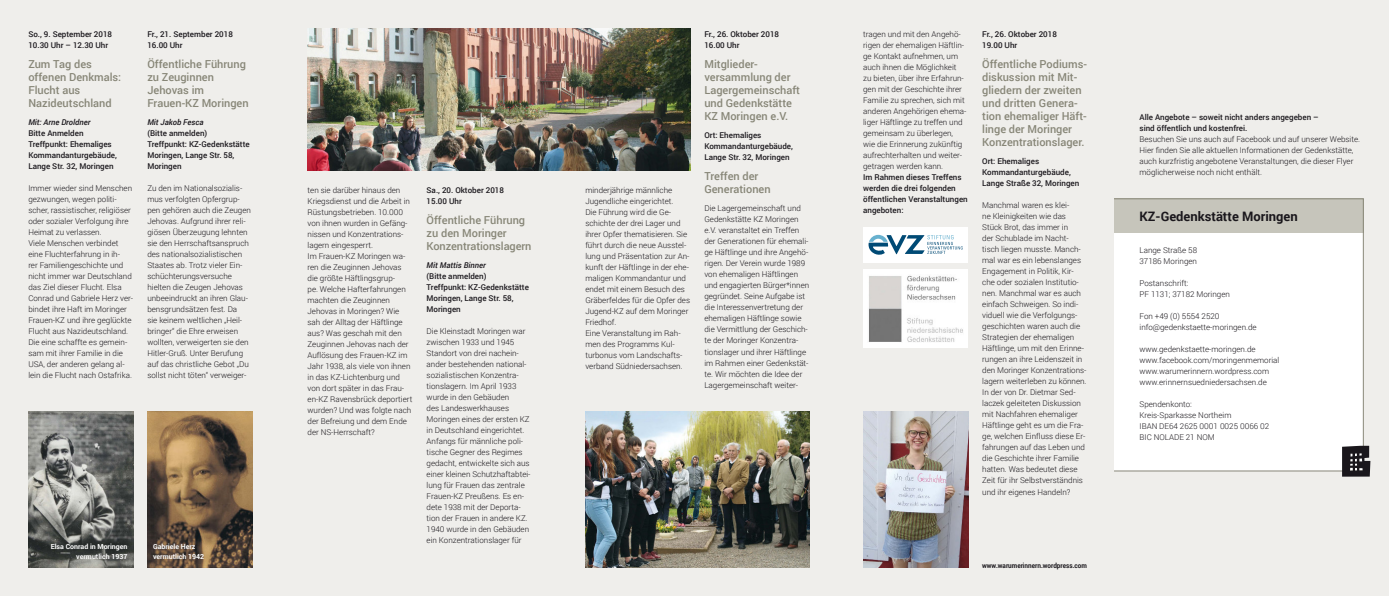
<style>
.page{position:relative;width:1389px;height:596px;background:#fff}
.page>*{position:absolute;margin:0;border:0;box-sizing:border-box;transform-origin:0 0}
.t1{font:700 13px "Roboto";color:#1a171c}
.t2{font:500 11px/13px "Roboto";color:#878677}
.t3{font:300 8px/11px "Roboto";color:#1a171c}
.t4{font:500 8px/11px "Roboto";color:#1a171c}
.t5{font:italic 500 8px "Roboto";color:#1a171c}
.t6{font:700 7px/10px "Roboto";color:#fff;text-align:right}
.t7{font:700 7px "Roboto";color:#1a171c;scale:.91 1}
</style>
<div class="page">
<div style="left:0;top:0;width:283px;height:595px;background:#efeeeb"></div>
<div style="left:276px;top:0;width:287px;height:595px;background:#efeeeb"></div>
<div style="left:554px;top:0;width:286px;height:595px;background:#efeeeb"></div>
<div style="left:832px;top:0;width:286px;height:595px;background:#efeeeb"></div>
<div style="left:1108px;top:0;width:281px;height:595px;background:#efeeeb"></div>
<div style="left:1114px;top:232px;width:249px;height:239px;background:#fff"></div>
<div style="left:1114px;top:198px;width:249px;height:34px;background:#c6c5bb"></div>
<div style="left:1114px;top:198px;width:249px;height:273px;border:1px solid #878677"></div>
<svg style="left:1342px;top:445px;width:28px;height:31px"></svg>
<img style="left:28px;top:411px;width:105px;height:156px">
<img style="left:147px;top:411px;width:105px;height:156px">
<img style="left:308px;top:28px;width:382px;height:142px">
<img style="left:585px;top:411px;width:224px;height:156px">
<img style="left:863px;top:411px;width:105px;height:156px">
<div style="left:863px;top:227px;width:105px;height:35px;background:#fff"></div>
<svg style="left:869px;top:235px;width:94px;height:19px"></svg>
<div style="left:863px;top:269px;width:105px;height:78px;background:#fff"></div>
<img style="left:868px;top:275px;width:95px;height:67px">
<p class="t4" style="left:28px;top:29px;width:85px">So., 9. September 2018<br>10.30 Uhr – 12.30 Uhr</p>
<h2 class="t2" style="left:28px;top:58px;width:94px">Zum Tag des offenen Denkmals:<br>Flucht aus<br>Nazideutschland</h2>
<p class="t5" style="left:28px;top:119px;width:64px">Mit: Arne Droldner</p>
<p class="t4" style="left:28px;top:128px;width:90px">Bitte Anmelden<br>Treffpunkt: Ehemaliges<br>Kommandanturgebäude,<br>Lange Str. 32, Moringen</p>
<p class="t3" style="left:28px;top:182px;width:106px">Immer wieder sind Menschen gezwungen, wegen politi&shy;scher, rassistischer, religiöser oder sozialer Verfolgung ihre<br>Heimat zu verlassen.<br>Viele Menschen verbindet eine Fluchterfahrung in ih-<br>rer Familiengeschichte und nicht immer war Deutschland das Ziel dieser Flucht. Elsa<br>Conrad und Gabriele Herz ver&shy;bindet ihre Haft im Moringer<br>Frauen-KZ und ihre geglückte<br>Flucht aus Nazideutschland.<br>Die eine schaffte es gemein&shy;sam mit ihrer Familie in die<br>USA, der anderen gelang al&shy;lein die Flucht nach Ostafrika.</p>
<p class="t4" style="left:147px;top:29px;width:87px">Fr., 21. September 2018<br>16.00 Uhr</p>
<h2 class="t2" style="left:147px;top:58px;width:103px">Öffentliche Führung zu Zeuginnen<br>Jehovas im<br>Frauen-KZ Moringen</h2>
<p class="t5" style="left:147px;top:119px;width:58px">Mit Jakob Fesca</p>
<p class="t4" style="left:147px;top:128px;width:104px">(Bitte anmelden)<br>Treffpunkt: KZ-Gedenkstätte<br>Moringen, Lange Str. 58,<br>Moringen</p>
<p class="t3" style="left:147px;top:182px;width:105px">Zu den im Nationalsozialis&shy;mus verfolgten Opfergrup&shy;pen gehören auch die Zeugen<br>Jehovas. Aufgrund ihrer reli&shy;giösen Überzeugung lehnten sie den Herrschaftsanspruch des nationalsozialistischen<br>Staates ab. Trotz vieler Ein&shy;schüchterungsversuche hielten die Zeugen Jehovas unbeeindruckt an ihren Glau&shy;bensgrundsätzen fest. Da<br>sie keinem weltlichen „Heil&shy;bringer“ die Ehre erweisen wollten, verweigerten sie den<br>Hitler-Gruß. Unter Berufung auf das christliche Gebot „Du sollst nicht töten“ verweiger-</p>
<p class="t6" style="left:51px;top:541px;width:78px">Elsa Conrad in Moringen vermutlich 1937</p>
<p class="t6" style="left:153px;top:541px;width:53px;text-align:left">Gabriele Herz vermutlich 1942</p>
<p class="t3" style="left:308px;top:184px;width:106px">ten sie darüber hinaus den<br>Kriegsdienst und die Arbeit in<br>Rüstungsbetrieben. 10.000 von ihnen wurden in Gefäng&shy;nissen und Konzentrations&shy;lagern eingesperrt.<br>Im Frauen-KZ Moringen wa&shy;ren die Zeuginnen Jehovas die größte Häftlingsgrup-<br>pe. Welche Hafterfahrungen machten die Zeuginnen<br>Jehovas in Moringen? Wie sah der Alltag der Häftlinge aus? Was geschah mit den<br>Zeuginnen Jehovas nach der<br>Auflösung des Frauen-KZ im<br>Jahr 1938, als viele von ihnen in das KZ-Lichtenburg und von dort später in das Frau&shy;en-KZ Ravensbrück deportiert wurden? Und was folgte nach der Befreiung und dem Ende der NS-Herrschaft?</p>
<p class="t4" style="left:427px;top:185px;width:79px">Sa., 20. Oktober 2018<br>15.00 Uhr</p>
<h2 class="t2" style="left:427px;top:214px;width:106px">Öffentliche Führung zu den Moringer<br>Konzentrationslagern</h2>
<p class="t5" style="left:427px;top:262px;width:61px">Mit Mattis Binner</p>
<p class="t4" style="left:427px;top:271px;width:104px">(Bitte anmelden)<br>Treffpunkt: KZ-Gedenkstätte<br>Moringen, Lange Str. 58,<br>Moringen</p>
<p class="t3" style="left:427px;top:325px;width:105px">Die Kleinstadt Moringen war zwischen 1933 und 1945<br>Standort von drei nachein&shy;ander bestehenden national&shy;sozialistischen Konzentra&shy;tionslagern. Im April 1933 wurde in den Gebäuden<br>des Landeswerkhauses<br>Moringen eines der ersten KZ in Deutschland eingerichtet.<br>Anfangs für männliche poli&shy;tische Gegner des Regimes gedacht, entwickelte sich aus einer kleinen Schutzhaftabtei&shy;lung für Frauen das zentrale<br>Frauen-KZ Preußens. Es en&shy;dete 1938 mit der Deporta&shy;tion der Frauen in andere KZ.<br>1940 wurde in den Gebäuden ein Konzentrationslager für</p>
<p class="t3" style="left:585px;top:184px;width:106px">minderjährige männliche<br>Jugendliche eingerichtet.<br>Die Führung wird die Ge&shy;schichte der drei Lager und ihrer Opfer thematisieren. Sie führt durch die neue Ausstel&shy;lung und Präsentation zur An&shy;kunft der Häftlinge in der ehe&shy;maligen Kommandantur und endet mit einem Besuch des<br>Gräberfeldes für die Opfer des<br>Jugend-KZ auf dem Moringer<br>Friedhof.<br>Eine Veranstaltung im Rah&shy;men des Programms Kul&shy;turbonus vom Landschafts&shy;verband Südniedersachsen.</p>
<p class="t4" style="left:704px;top:29px;width:76px">Fr., 26. Oktober 2018<br>16.00 Uhr</p>
<h2 class="t2" style="left:704px;top:58px;width:97px">Mitglieder&shy;versammlung der<br>Lagergemeinschaft und Gedenkstätte<br>KZ Moringen e.V.</h2>
<p class="t4" style="left:704px;top:130px;width:90px">Ort: Ehemaliges<br>Kommandanturgebäude,<br>Lange Str. 32, Moringen</p>
<h2 class="t2" style="left:704px;top:170px;width:68px">Treffen der<br>Generationen</h2>
<p class="t3" style="left:704px;top:202px;width:106px">Die Lagergemeinschaft und<br>Gedenkstätte KZ Moringen e.V. veranstaltet ein Treffen der Generationen für ehemali&shy;ge Häftlinge und ihre Angehö&shy;rigen. Der Verein wurde 1989 von ehemaligen Häftlingen und engagierten Bürger*innen gegründet. Seine Aufgabe ist die Interessenvertretung der ehemaligen Häftlinge sowie die Vermittlung der Geschich&shy;te der Moringer Konzentra&shy;tionslager und ihrer Häftlinge im Rahmen einer Gedenkstät&shy;te. Wir möchten die Idee der<br>Lagergemeinschaft weiter-</p>
<p class="t3" style="left:863px;top:28px;width:105px">tragen und mit den Angehö&shy;rigen der ehemaligen Häftlin&shy;ge Kontakt aufnehmen, um auch ihnen die Möglichkeit zu bieten, über ihre Erfahrun&shy;gen mit der Geschichte ihrer<br>Familie zu sprechen, sich mit anderen Angehörigen ehema&shy;liger Häftlinge zu treffen und gemeinsam zu überlegen, wie die Erinnerung zukünftig aufrechterhalten und weiter&shy;getragen werden kann.</p>
<p class="t4" style="left:863px;top:172px;width:106px">Im Rahmen dieses Treffens werden die drei folgenden öffentlichen Veranstaltungen angeboten:</p>
<p class="t4" style="left:982px;top:29px;width:76px">Fr., 26. Oktober 2018<br>19.00 Uhr</p>
<h2 class="t2" style="left:982px;top:58px;width:106px">Öffentliche Podiums&shy;diskussion mit Mit&shy;gliedern der zweiten und dritten Genera&shy;tion ehemaliger Häft&shy;linge der Moringer<br>Konzentrationslager.</h2>
<p class="t4" style="left:982px;top:156px;width:99px">Ort: Ehemaliges<br>Kommandanturgebäude,<br>Lange Straße 32, Moringen</p>
<p class="t3" style="left:982px;top:199px;width:106px">Manchmal waren es klei-<br>ne Kleinigkeiten wie das<br>Stück Brot, das immer in<br>der Schublade im Nacht&shy;tisch liegen musste. Manch&shy;mal war es ein lebenslanges<br>Engagement in Politik, Kir&shy;che oder sozialen Institutio&shy;nen. Manchmal war es auch einfach Schweigen. So indi&shy;viduell wie die Verfolgungs&shy;geschichten waren auch die<br>Strategien der ehemaligen<br>Häftlinge, um mit den Erinne&shy;rungen an ihre Leidenszeit in den Moringer Konzentrations&shy;lagern weiterleben zu können.<br>In der von Dr. Dietmar Sed&shy;laczek geleiteten Diskussion mit Nachfahren ehemaliger<br>Häftlinge geht es um die Fra&shy;ge, welchen Einfluss diese Er&shy;fahrungen auf das Leben und die Geschichte ihrer Familie hatten. Was bedeutet diese<br>Zeit für ihr Selbstverständnis und ihr eigenes Handeln?</p>
<p class="t7" style="left:982px;top:562px;width:117px">www.warumerinnern.wordpress.com</p>
<p class="t4" style="left:1140px;top:112px;width:181px">Alle Angebote – soweit nicht anders an gegeben – sind öffentlich und kostenfrei.</p>
<p class="t3" style="left:1140px;top:134px;width:222px">Besuchen Sie uns auch auf Facebook und auf unserer Website.<br>Hier inden Sie alle aktuellen Informationen der Gedenkstätte, auch kurzfristig angebotene Veranstaltungen, die dieser Flyer möglicherweise noch nicht enthält.</p>
<h1 class="t1" style="left:1140px;top:211px;width:160px">KZ-Gedenkstätte Moringen</h1>
<p class="t3" style="left:1140px;top:245px;width:59px">Lange Straße 58<br>37186 Moringen</p>
<p class="t3" style="left:1140px;top:278px;width:92px">Postanschrift:<br>PF 1131; 37182 Moringen</p>
<p class="t3" style="left:1140px;top:311px;width:119px">Fon +49 (0) 5554 2520 info@gedenkstaette-moringen.de</p>
<p class="t3" style="left:1140px;top:343px;width:141px">www.gedenkstaette-moringen.de www.facebook.com/moringenmemorial www.warumerinnern.wordpress.com www.erinnernsuedniedersachsen.de</p>
<p class="t3" style="left:1140px;top:398px;width:131px">Spendenkonto:<br>Kreis-Sparkasse Northeim<br>IBAN DE64 2625 0001 0025 0066 02<br>BIC NOLADE 21 NOM</p>
</div>
